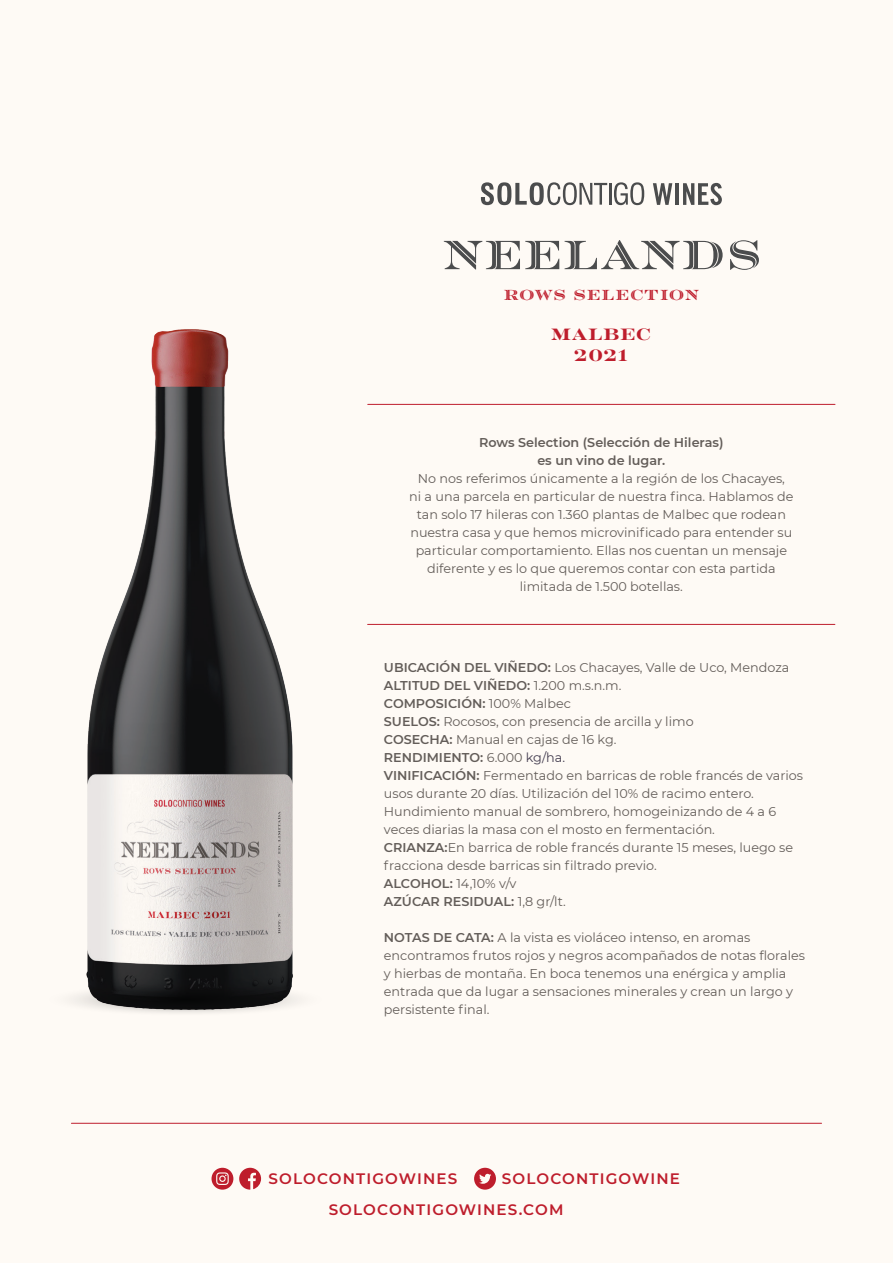
<style>
.page{position:relative;width:893px;height:1263px;background:#fefaf5}
.page>*{position:absolute;margin:0;border:0;box-sizing:border-box;transform-origin:0 0}
.t1{font:16.5px/21px "Rosella Solid";letter-spacing:.05em;color:#be1d2c;text-align:center}
.t2{font:600 15.15px "Montserrat";letter-spacing:.075em;color:#be1d2c}
.t3{font:14.7px "Rosella Inline";letter-spacing:.08em;color:#be1d2c}
.t4{font:12.75px/18px "Montserrat";color:#635d59}
.t5{font:600 12.75px/18px "Montserrat";color:#635d59;text-align:center}
.s1{font-weight:600}
.s2{color:#433c4f}
</style>
<div class="page">
<svg style="left:481px;top:182px;width:126px;height:23px"></svg>
<hr style="left:609px;top:183px;width:2px;height:22px;background:#4b4c4d">
<svg style="left:614px;top:182px;width:30px;height:23px"></svg>
<svg style="left:653px;top:183px;width:19px;height:22px"></svg>
<hr style="left:675px;top:183px;width:4px;height:22px;background:#4b4c4d">
<svg style="left:683px;top:183px;width:39px;height:22px"></svg>
<hr style="left:368px;top:624px;width:467px;height:1px;background:#be1d2c">
<hr style="left:368px;top:404px;width:467px;height:1px;background:#be1d2c">
<hr style="left:71px;top:1123px;width:751px;height:1px;background:#be1d2c">
<svg style="left:239px;top:1168px;width:22px;height:22px"></svg>
<svg style="left:212px;top:1168px;width:21px;height:22px"></svg>
<svg style="left:474px;top:1168px;width:22px;height:21px"></svg>
<svg style="left:134px;top:1011px;width:103px;height:2px"></svg>
<img style="left:74px;top:329px;width:223px;height:682px">
<svg style="left:444px;top:240px;width:279px;height:29px"></svg>
<svg style="left:730px;top:240px;width:29px;height:30px"></svg>
<p class="t3" style="left:504px;top:282px;width:197px">ROWS SELECTION</p>
<p class="t1" style="left:551px;top:323px;width:101px">MALBEC<br>2021</p>
<p class="t5" style="left:479px;top:433px;width:246px">Rows Selection (Selección de Hileras) es un vino de lugar.</p>
<p class="t4" style="left:409px;top:469px;width:386px;text-align:center">No nos referimos únicamente a la región de los Chacayes,<br>ni a una parcela en particular de nuestra finca. Hablamos de tan solo 17 hileras con 1.360 plantas de Malbec que rodean nuestra casa y que hemos microvinificado para entender su particular comportamiento. Ellas nos cuentan un mensaje diferente y es lo que queremos contar con esta partida limitada de 1.500 botellas.</p>
<p class="t4" style="left:384px;top:658px;width:421px"><span class="s1">UBICACIÓN DEL VIÑEDO:</span> Los Chacayes, Valle de Uco, Mendoza <span class="s1">ALTITUD DEL VIÑEDO:</span> 1.200 m.s.n.m.<br><span class="s1">COMPOSICIÓN:</span> 100% Malbec<br><span class="s1">SUELOS:</span> Rocosos, con presencia de arcilla y limo<br><span class="s1">COSECHA:</span> Manual en cajas de 16 kg.<br><span class="s1">RENDIMIENTO:</span> 6.000 <span class="s2">kg/ha.<br></span><span class="s1">VINIFICACIÓN:</span> Fermentado en barricas de roble francés de varios usos durante 20 días. Utilización del 10% de racimo entero.<br>Hundimiento manual de sombrero, homogeinizando de 4 a 6 veces diarias la masa con el mosto en fermentación.<br><span class="s1">CRIANZA:</span>En barrica de roble francés durante 15 meses, luego se fracciona desde barricas sin filtrado previo.<br><span class="s1">ALCOHOL:</span> 14,10% v/v<br><span class="s1">AZÚCAR RESIDUAL:</span> 1,8 gr/lt.</p>
<p class="t4" style="left:384px;top:928px;width:423px"><span class="s1">NOTAS DE CATA:</span> A la vista es violáceo intenso, en aromas encontramos frutos rojos y negros acompañados de notas florales y hierbas de montaña. En boca tenemos una enérgica y amplia entrada que da lugar a sensaciones minerales y crean un largo y persistente final.</p>
<p class="t2" style="left:269px;top:1168px;width:190px">SOLOCONTIGOWINES</p>
<p class="t2" style="left:502px;top:1168px;width:179px">SOLOCONTIGOWINE</p>
<p class="t2" style="left:329px;top:1198px;width:236px">SOLOCONTIGOWINES.COM</p>
</div>
